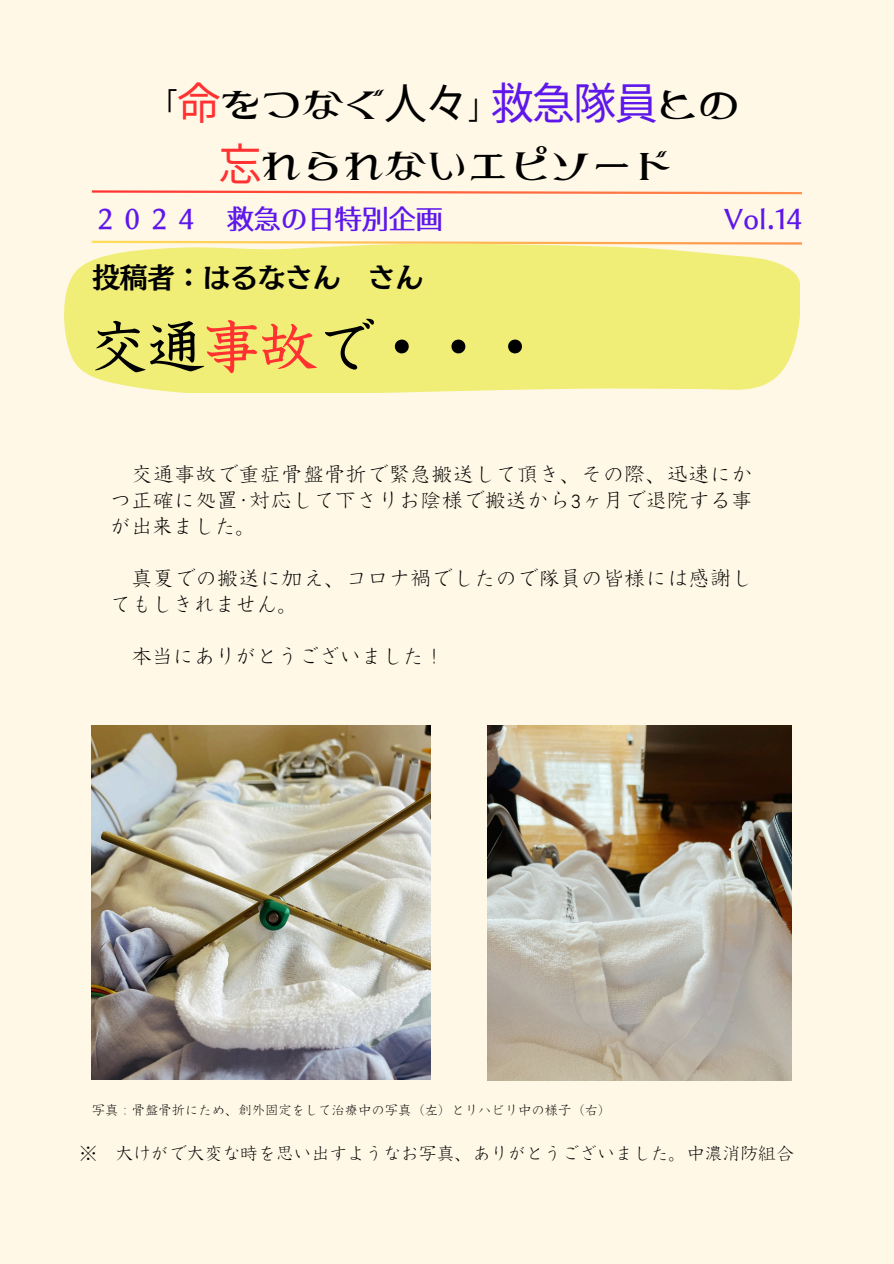
<style>
.page{position:relative;width:894px;height:1264px;background:#fff}
.page>*{position:absolute;margin:0;border:0;box-sizing:border-box;transform-origin:0 0}
.t1{font:700 58.5px "Iwa Txt Std";letter-spacing:-.035em;color:#000}
.t2{font:43.5px/60.8px "CHI Little Pig";letter-spacing:-.05em;color:#000;text-align:center}
.t3{font:28.5px "Canva Mode Min A Std B";letter-spacing:-.035em;color:#000}
.t4{font:27px "ttf Gen Ei Late Min Medium";color:#5e17eb}
.t5{font:300 20.7px/25.8px "Iwa Txt Std";letter-spacing:.035em;color:#000;text-align:justify}
.t6{font:300 20.7px "Iwa Txt Std";letter-spacing:.01em;color:#000}
.t7{font:300 17.7px "Iwa Txt Std";letter-spacing:.01em;color:#000}
.t8{font:300 13.2px "Iwa Txt Std";letter-spacing:.01em;color:#000}
.s1{font-family:"Noto Sans CJ Ksc";color:#ff3131}
.s2{font-family:"Noto Sans CJ Ksc"}
.s3{font-family:"Noto Sans CJ Ksc";color:#5e17eb}
.s4{color:#ff3131}
</style>
<div class="page">
<div style="left:0;top:0;width:893px;height:1263px;background:#fff8e6"></div>
<svg style="left:91px;top:190px;width:711px;height:5px"></svg>
<svg style="left:91px;top:240px;width:711px;height:5px"></svg>
<svg style="left:64px;top:243px;width:735px;height:149px;background:#f1ee7e"></svg>
<img style="left:487px;top:725px;width:303px;height:355px">
<img style="left:92px;top:725px;width:338px;height:354px">
<h2 class="t2" style="left:153px;top:72px;width:589px">「<span class="s1">命</span>をつなぐ<span class="s2">人々</span>」<span class="s3">救急隊員</span>との<span class="s1">忘</span>れられないエピソード</h2>
<h4 class="t4" style="left:92px;top:205px;width:352px">２０２４ 救急の日特別企画</h4>
<h4 class="t4" style="left:723px;top:205px;width:80px">Vol.14</h4>
<h1 class="t3" style="left:92px;top:263px;width:333px">投稿者：はるなさん さん</h1>
<p class="t1" style="left:89px;top:317px;width:456px">交通<span class="s4">事故</span>で・・・</p>
<h5 class="t5" style="left:110px;top:461px;width:643px;text-indent:21px">交通事故で重症骨盤骨折で緊急搬送して頂き、その際、迅速にかつ正確に処置･対応して下さりお陰様で搬送から3ヶ月で退院する事が出来ました。</h5>
<h5 class="t5" style="left:110px;top:565px;width:643px;text-indent:21px">真夏での搬送に加え、コロナ禍でしたので隊員の皆様には感謝してもしきれません。</h5>
<p class="t6" style="left:131px;top:645px;width:315px">本当にありがとうございました！</p>
<h5 class="t8" style="left:92px;top:1103px;width:520px">写真：骨盤骨折にため、創外固定をして治療中の写真（左）とリハビリ中の様子（右）</h5>
<h3 class="t7" style="left:79px;top:1143px;width:715px">※ 大けがで大変な時を思い出すようなお写真、ありがとうございました。中濃消防組合</h3>
</div>
